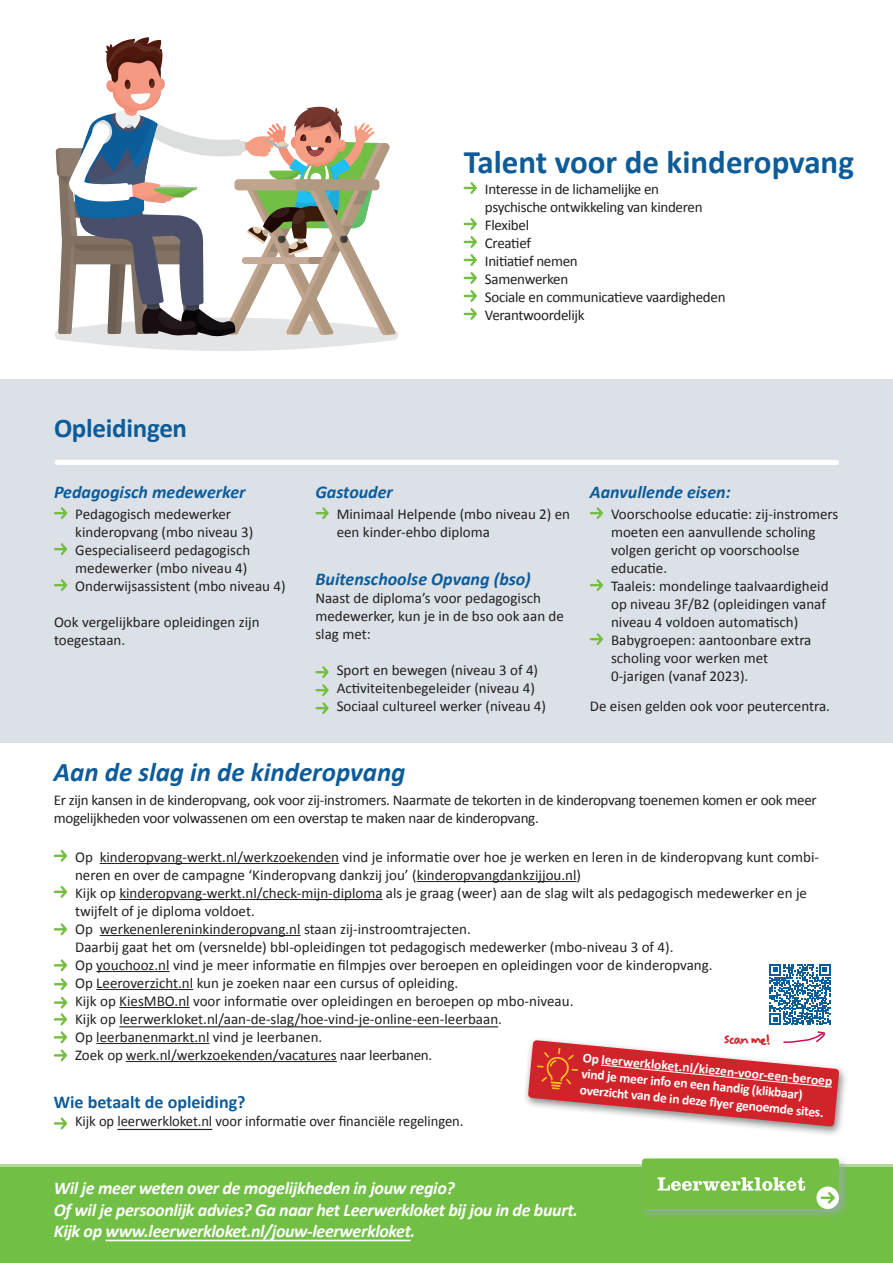
<style>
.page{position:relative;width:893px;height:1263px;background:#fff}
.page>*{position:absolute;margin:0;border:0;box-sizing:border-box;transform-origin:0 0}
.t1{font:700 33px "Calibri";color:#0d5c9a}
.t2{font:italic 700 27px "Calibri";color:#0d5c9a}
.t3{font:700 27px "Calibri";letter-spacing:-.01em;color:#0d5c9a}
.t4{font:italic 700 18px/21.6px "Calibri";letter-spacing:-.02em;color:#fff}
.t5{font:italic 700 18px "Calibri";color:#0d5c9a}
.t6{font:700 18px "Calibri";color:#0d5c9a}
.t7{font:700 16.5px "Felt Tip Woman";color:#d1232a}
.t8{font:15px/18px "Calibri";color:#231f20}
.t9{font:15px/18px "Calibri";letter-spacing:-.02em;color:#231f20}
.t10{font:700 13.5px/16.2px "Calibri";color:#fff}
</style>
<div class="page">
<div style="left:0;top:379px;width:893px;height:363px;background:#dbe1e6"></div>
<hr style="left:0;top:1164px;width:893px;height:3px;background:#b4d996">
<div style="left:0;top:1167px;width:893px;height:96px;background:#72bf45"></div>
<hr style="left:106px;top:1240px;width:305px;height:1px;background:#fff">
<svg style="left:315px;top:507px;width:14px;height:12px"></svg>
<svg style="left:315px;top:666px;width:14px;height:12px"></svg>
<svg style="left:315px;top:684px;width:14px;height:12px"></svg>
<svg style="left:315px;top:702px;width:14px;height:12px"></svg>
<svg style="left:54px;top:507px;width:13px;height:12px"></svg>
<svg style="left:54px;top:543px;width:13px;height:12px"></svg>
<svg style="left:54px;top:579px;width:13px;height:12px"></svg>
<svg style="left:464px;top:182px;width:13px;height:12px"></svg>
<svg style="left:464px;top:218px;width:13px;height:12px"></svg>
<svg style="left:464px;top:236px;width:13px;height:12px"></svg>
<svg style="left:464px;top:254px;width:13px;height:12px"></svg>
<svg style="left:464px;top:272px;width:13px;height:12px"></svg>
<svg style="left:464px;top:290px;width:13px;height:12px"></svg>
<svg style="left:464px;top:308px;width:13px;height:12px"></svg>
<svg style="left:590px;top:507px;width:13px;height:12px"></svg>
<svg style="left:590px;top:579px;width:13px;height:12px"></svg>
<svg style="left:590px;top:633px;width:13px;height:12px"></svg>
<hr style="left:100px;top:863px;width:239px;height:1px;background:#231f20">
<hr style="left:417px;top:881px;width:160px;height:1px;background:#231f20">
<hr style="left:119px;top:899px;width:264px;height:1px;background:#231f20">
<hr style="left:100px;top:935px;width:201px;height:1px;background:#231f20">
<hr style="left:96px;top:971px;width:74px;height:1px;background:#231f20">
<hr style="left:96px;top:989px;width:97px;height:1px;background:#231f20">
<hr style="left:119px;top:1007px;width:71px;height:1px;background:#231f20">
<hr style="left:119px;top:1026px;width:379px;height:1px;background:#231f20">
<hr style="left:96px;top:1043px;width:113px;height:1px;background:#231f20">
<hr style="left:126px;top:1061px;width:211px;height:1px;background:#231f20">
<hr style="left:117px;top:1129px;width:95px;height:1px;background:#231f20">
<svg style="left:54px;top:849px;width:13px;height:13px"></svg>
<svg style="left:54px;top:885px;width:13px;height:13px"></svg>
<svg style="left:54px;top:923px;width:13px;height:13px"></svg>
<svg style="left:54px;top:959px;width:13px;height:13px"></svg>
<svg style="left:54px;top:1117px;width:13px;height:13px"></svg>
<div style="left:55px;top:460px;width:784px;height:5px;background:#fff;border-radius:3px"></div>
<svg style="left:55px;top:37px;width:343px;height:314px"></svg>
<svg style="left:54px;top:978px;width:13px;height:12px"></svg>
<svg style="left:54px;top:996px;width:13px;height:66px"></svg>
<div style="left:523px;top:1037px;width:325px;height:100px;background:#231f20;opacity:.53"></div>
<svg style="left:528px;top:964px;width:311px;height:162px"></svg>
<div style="left:639px;top:1155px;width:211px;height:65px;background:#99aab3;opacity:.75"></div>
<svg style="left:642px;top:1158px;width:197px;height:51px"></svg>
<h1 class="t1" style="left:464px;top:139px;width:392px">Talent voor de kinderopvang</h1>
<p class="t9" style="left:485px;top:179px;width:242px">Interesse in de lichamelijke en<br>psychische ontwikkeling van kinderen<br>Flexibel<br>Creatief<br>Initiatief nemen<br>Samenwerken<br>Sociale en communicatieve vaardigheden<br>Verantwoordelijk</p>
<h2 class="t3" style="left:54px;top:409px;width:135px">Opleidingen</h2>
<p class="t5" style="left:54px;top:481px;width:193px">Pedagogisch medewerker</p>
<p class="t8" style="left:75px;top:504px;width:212px">Pedagogisch medewerker kinderopvang (mbo niveau 3)<br>Gespecialiseerd pedagogisch medewerker (mbo niveau 4)<br>Onderwijsassistent (mbo niveau 4)</p>
<p class="t8" style="left:54px;top:612px;width:207px">Ook vergelijkbare opleidingen zijn toegestaan.</p>
<p class="t5" style="left:315px;top:481px;width:79px">Gastouder</p>
<p class="t8" style="left:337px;top:504px;width:235px">Minimaal Helpende (mbo niveau 2) en een kinder-ehbo diploma</p>
<p class="t5" style="left:315px;top:568px;width:217px">Buitenschoolse Opvang (bso)</p>
<p class="t8" style="left:315px;top:588px;width:250px">Naast de diploma’s voor pedagogisch medewerker, kun je in de bso ook aan de slag met:</p>
<p class="t8" style="left:337px;top:660px;width:211px">Sport en bewegen (niveau 3 of 4)<br>Activiteitenbegeleider (niveau 4)<br>Sociaal cultureel werker (niveau 4)</p>
<p class="t5" style="left:590px;top:481px;width:142px">Aanvullende eisen:</p>
<p class="t8" style="left:611px;top:504px;width:229px">Voorschoolse educatie: zij-instromers moeten een aanvullende scholing volgen gericht op voorschoolse educatie.<br>Taaleis: mondelinge taalvaardigheid op niveau 3F/B2 (opleidingen vanaf niveau 4 voldoen automatisch)<br>Babygroepen: aantoonbare extra scholing voor werken met<br>0-jarigen (vanaf 2023).</p>
<p class="t8" style="left:590px;top:696px;width:242px">De eisen gelden ook voor peutercentra.</p>
<h2 class="t2" style="left:54px;top:755px;width:353px">Aan de slag in de kinderopvang</h2>
<p class="t9" style="left:54px;top:790px;width:764px">Er zijn kansen in de kinderopvang, ook voor zij-instromers. Naarmate de tekorten in de kinderopvang toenemen komen er ook meer mogelijkheden voor volwassenen om een overstap te maken naar de kinderopvang.</p>
<p class="t8" style="left:75px;top:847px;width:745px">Op kinderopvang-werkt.nl/werkzoekenden vind je informatie over hoe je werken en leren in de kinderopvang kunt combi&shy;neren en over de campagne ‘Kinderopvang dankzij jou’ (kinderopvangdankzijjou.nl)<br>Kijk op kinderopvang-werkt.nl/check-mijn-diploma als je graag (weer) aan de slag wilt als pedagogisch medewerker en je twijfelt of je diploma voldoet.<br>Op werkenenlereninkinderopvang.nl staan zij-instroomtrajecten.<br>Daarbij gaat het om (versnelde) bbl-opleidingen tot pedagogisch medewerker (mbo-niveau 3 of 4).<br>Op youchooz.nl vind je meer informatie en filmpjes over beroepen en opleidingen voor de kinderopvang.<br>Op Leeroverzicht.nl kun je zoeken naar een cursus of opleiding.<br>Kijk op KiesMBO.nl voor informatie over opleidingen en beroepen op mbo-niveau.<br>Kijk op leerwerkloket.nl/aan-de-slag/hoe-vind-je-online-een-leerbaan.<br>Op leerbanenmarkt.nl vind je leerbanen.<br>Zoek op werk.nl/werkzoekenden/vacatures naar leerbanen.</p>
<p class="t6" style="left:54px;top:1090px;width:193px">Wie betaalt de opleiding?</p>
<p class="t8" style="left:75px;top:1112px;width:390px">Kijk op leerwerkloket.nl voor informatie over financiële regelingen.</p>
<p class="t7" style="left:724px;top:1029px;width:49px;rotate:1deg">Scan me!</p>
<p class="t10" style="left:583px;top:1050px;width:252px;rotate:5deg">Op leerwerkloket.nl/kiezen-voor-een-beroep vind je meer info en een handig (klikbaar) overzicht van de in deze fl yer genoemde sites.</p>
<p class="t4" style="left:54px;top:1177px;width:526px">Wil je meer weten over de mogelijkheden in jouw regio?<br>Of wil je persoonlijk advies? Ga naar het Leerwerkloket bij jou in de buurt.<br>Kijk op www.leerwerkloket.nl/jouw-leerwerkloket.</p>
</div>
